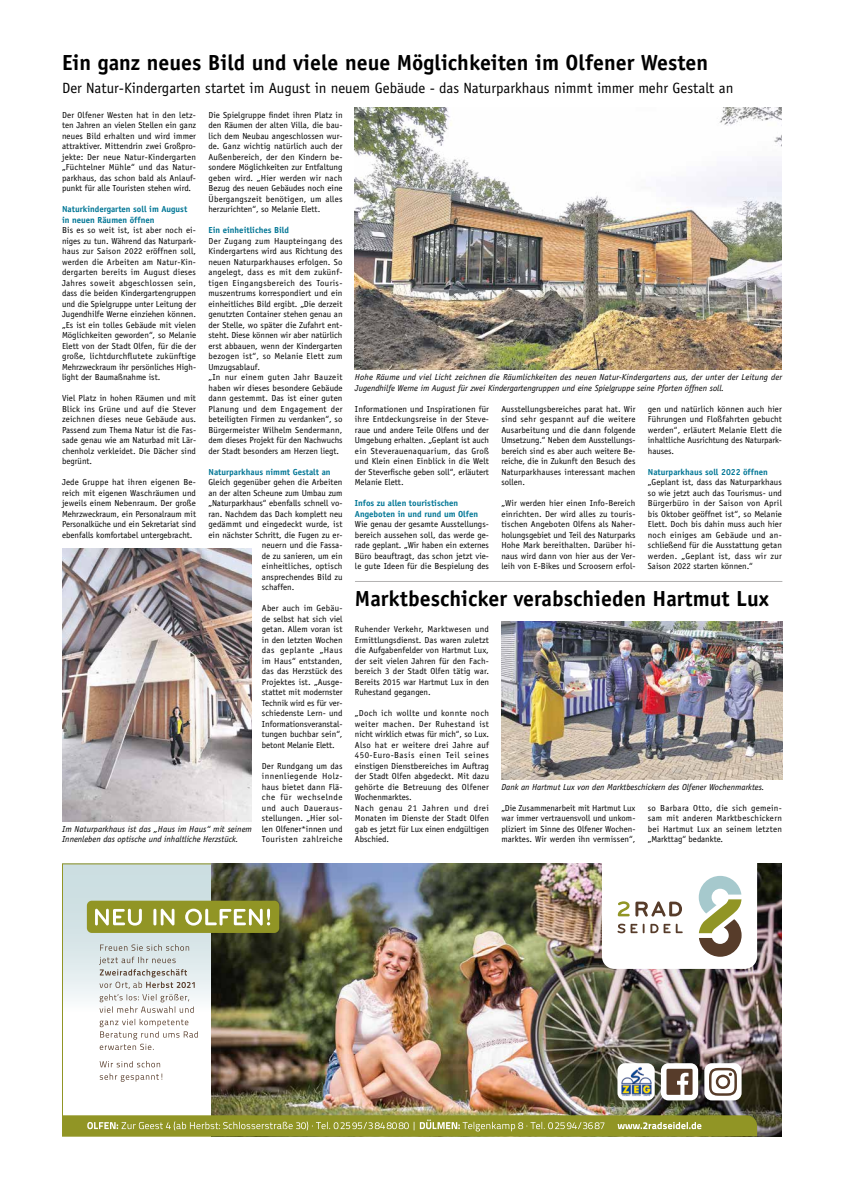
<style>
.page{position:relative;width:844px;height:1191px;background:#fff}
.page>*{position:absolute;margin:0;border:0;box-sizing:border-box;transform-origin:0 0}
.t1{font:700 21.88px "Officina Sans Std";color:#000}
.t2{font:14.88px "Officina Sans Std";color:#000}
.t3{font:8.75px/10.5px "Officina Sans Std";letter-spacing:.005em;color:#000;text-align:justify}
.t4{font:italic 8.75px/10.5px "Officina Sans Std";color:#000}
.t5{font:700 8.75px/10.5px "Officina Sans Std";color:#007695}
</style>
<div class="page">
<img style="left:355px;top:107px;width:426px;height:263px">
<div style="left:62px;top:863px;width:149px;height:149px;background:linear-gradient(to bottom,#c2d8db,#f3f7f8)"></div>
<img style="left:211px;top:863px;width:570px;height:273px">
<svg style="left:601px;top:863px;width:155px;height:106px"></svg>
<div style="left:704px;top:1063px;width:37px;height:37px;background:#fff;border-radius:7px"></div>
<svg style="left:709px;top:1067px;width:27px;height:28px"></svg>
<div style="left:660px;top:1063px;width:38px;height:37px;background:#fff;border-radius:7px"></div>
<div style="left:617px;top:1063px;width:37px;height:37px;background:#fff;border-radius:7px"></div>
<svg style="left:666px;top:1068px;width:26px;height:26px"></svg>
<img style="left:621px;top:1067px;width:31px;height:29px">
<svg style="left:62px;top:1115px;width:694px;height:21px;background:#9b9e3a"></svg>
<div style="left:87px;top:900px;width:192px;height:33px;background:#919525;border-radius:5px"></div>
<svg style="left:95px;top:908px;width:175px;height:17px"></svg>
<svg style="left:100px;top:1073px;width:62px;height:8px"></svg>
<svg style="left:100px;top:1061px;width:60px;height:6px"></svg>
<svg style="left:100px;top:1018px;width:98px;height:32px"></svg>
<svg style="left:99px;top:956px;width:96px;height:56px"></svg>
<svg style="left:100px;top:944px;width:89px;height:6px"></svg>
<img style="left:62px;top:548px;width:190px;height:273px">
<img style="left:501px;top:622px;width:281px;height:157px">
<hr style="left:355px;top:581px;width:427px;height:1px;background:#b3b2b2">
<h1 class="t1" style="left:62px;top:49px;width:647px">Ein ganz neues Bild und viele neue Möglichkeiten im Olfener Westen</h1>
<h2 class="t2" style="left:62px;top:79px;width:672px">Der Natur-Kindergarten startet im August in neuem Gebäude - das Naturparkhaus nimmt immer mehr Gestalt an</h2>
<p class="t3" style="left:62px;top:109px;width:136px">Der Olfener Westen hat in den letz&shy;ten Jahren an vielen Stellen ein ganz neues Bild erhalten und wird immer attraktiver. Mittendrin zwei Großpro&shy;jekte: Der neue Natur-Kindergarten „Füchtelner Mühle“ und das Natur&shy;parkhaus, das schon bald als Anlauf&shy;punkt für alle Touristen stehen wird.</p>
<p class="t5" style="left:62px;top:204px;width:127px">Naturkindergarten soll im August in neuen Räumen öffnen</p>
<p class="t3" style="left:62px;top:225px;width:136px">Bis es so weit ist, ist aber noch ei&shy;niges zu tun. Während das Naturpark&shy;haus zur Saison 2022 eröffnen soll, werden die Arbeiten am Natur-Kin&shy;dergarten bereits im August dieses Jahres soweit abgeschlossen sein, dass die beiden Kindergartengruppen und die Spielgruppe unter Leitung der Jugendhilfe Werne einziehen können. „Es ist ein tolles Gebäude mit vielen Möglichkeiten geworden“, so Melanie Elett von der Stadt Olfen, für die der große, lichtdurchflutete zukünftige Mehrzweckraum ihr persönliches High&shy;light der Baumaßnahme ist.</p>
<p class="t3" style="left:62px;top:393px;width:135px">Viel Platz in hohen Räumen und mit Blick ins Grüne und auf die Stever zeichnen dieses neue Gebäude aus.<br>Passend zum Thema Natur ist die Fas&shy;sade genau wie am Naturbad mit Lär&shy;chenholz verkleidet. Die Dächer sind begrünt.</p>
<p class="t3" style="left:62px;top:477px;width:135px">Jede Gruppe hat ihren eigenen Be&shy;reich mit eigenen Waschräumen und jeweils einem Nebenraum. Der große Mehrzweckraum, ein Personalraum mit Personalküche und ein Sekretariat sind ebenfalls komfortabel untergebracht.</p>
<p class="t3" style="left:208px;top:109px;width:136px">Die Spielgruppe findet ihren Platz in den Räumen der alten Villa, die bau&shy;lich dem Neubau angeschlossen wur&shy;de. Ganz wichtig natürlich auch der Außenbereich, der den Kindern be&shy;sondere Möglichkeiten zur Entfaltung geben wird. „Hier werden wir nach Bezug des neuen Gebäudes noch eine Übergangszeit benötigen, um alles herzurichten“, so Melanie Elett.</p>
<p class="t5" style="left:208px;top:225px;width:82px">Ein einheitliches Bild</p>
<p class="t3" style="left:208px;top:235px;width:136px;text-align:left">Der Zugang zum Haupteingang des Kindergartens wird aus Richtung des neuen Naturparkhauses erfolgen. So angelegt, dass es mit dem zukünf&shy;tigen Eingangsbereich des Touris&shy;muszentrums korrespondiert und ein einheitliches Bild ergibt. „Die derzeit genutzten Container stehen genau an der Stelle, wo später die Zufahrt ent&shy;steht. Diese können wir aber natürlich erst abbauen, wenn der Kindergarten bezogen ist“, so Melanie Elett zum Umzugsablauf.<br>„In nur einem guten Jahr Bauzeit haben wir dieses besondere Gebäude dann gestemmt. Das ist einer guten Planung und dem Engagement der beteiligten Firmen zu verdanken“, so Bürgermeister Wilhelm Sendermann, dem dieses Projekt für den Nachwuchs der Stadt besonders am Herzen liegt.</p>
<p class="t5" style="left:208px;top:466px;width:123px">Naturparkhaus nimmt Gestalt an</p>
<p class="t3" style="left:208px;top:477px;width:135px">Gleich gegenüber gehen die Arbeiten</p>
<p class="t3" style="left:208px;top:487px;width:135px">an der alten Scheune zum Umbau zum</p>
<p class="t3" style="left:208px;top:498px;width:135px">„Naturparkhaus“ ebenfalls schnell vo-</p>
<p class="t3" style="left:208px;top:508px;width:135px">ran. Nachdem das Dach komplett neu</p>
<p class="t3" style="left:208px;top:519px;width:135px">gedämmt und eingedeckt wurde, ist</p>
<p class="t3" style="left:208px;top:529px;width:135px">ein nächster Schritt, die Fugen zu er-</p>
<p class="t3" style="left:262px;top:540px;width:82px">neuern und die Fassa-</p>
<p class="t3" style="left:262px;top:550px;width:82px">de zu sanieren, um ein</p>
<p class="t3" style="left:262px;top:561px;width:82px">einheitliches, optisch</p>
<p class="t3" style="left:262px;top:571px;width:82px">ansprechendes Bild zu</p>
<p class="t3" style="left:262px;top:582px;width:34px">schaffen.</p>
<p class="t3" style="left:262px;top:603px;width:82px">Aber auch im Gebäu&shy;de selbst hat sich viel getan. Allem voran ist in den letzten Wochen das geplante „Haus im Haus“ entstanden, das das Herzstück des Projektes ist. „Ausge&shy;stattet mit modernster Technik wird es für ver&shy;schiedenste Lern- und Informationsveranstal&shy;tungen buchbar sein“, betont Melanie Elett.</p>
<p class="t3" style="left:262px;top:760px;width:82px">Der Rundgang um das innenliegende Holz&shy;haus bietet dann Flä&shy;che für wechselnde und auch Daueraus&shy;stellungen. „Hier sol&shy;len Olfener*innen und Touristen zahlreiche</p>
<p class="t4" style="left:355px;top:372px;width:428px">Hohe Räume und viel Licht zeichnen die Räumlichkeiten des neuen Natur-Kindergartens aus, der unter der Leitung der<br>Jugendhilfe Werne im August für zwei Kindergartengruppen und eine Spielgruppe seine Pforten öffnen soll.</p>
<p class="t3" style="left:355px;top:403px;width:135px">Informationen und Inspirationen für ihre Entdeckungsreise in der Steve&shy;raue und andere Teile Olfens und der Umgebung erhalten. „Geplant ist auch ein Steverauenaquarium, das Groß und Klein einen Einblick in die Welt der Steverfische geben soll“, erläutert Melanie Elett.</p>
<p class="t5" style="left:355px;top:498px;width:125px">Infos zu allen touristischen<br>Angeboten in und rund um Olfen</p>
<p class="t3" style="left:355px;top:519px;width:135px">Wie genau der gesamte Ausstellungs&shy;bereich aussehen soll, das werde ge&shy;rade geplant. „Wir haben ein externes Büro beauftragt, das schon jetzt vie&shy;le gute Ideen für die Bespielung des</p>
<p class="t3" style="left:501px;top:403px;width:135px">Ausstellungsbereiches parat hat. Wir sind sehr gespannt auf die weitere Ausarbeitung und die dann folgende Umsetzung.“ Neben dem Ausstellungs&shy;bereich sind es aber auch weitere Be&shy;reiche, die in Zukunft den Besuch des Naturparkhauses interessant machen sollen.</p>
<p class="t3" style="left:501px;top:498px;width:135px">„Wir werden hier einen Info-Bereich einrichten. Der wird alles zu touris&shy;tischen Angeboten Olfens als Naher&shy;holungsgebiet und Teil des Naturparks Hohe Mark bereithalten. Darüber hi&shy;naus wird dann von hier aus der Ver&shy;leih von E-Bikes und Scroosern erfol-</p>
<p class="t3" style="left:647px;top:403px;width:135px">gen und natürlich können auch hier Führungen und Floßfahrten gebucht werden“, erläutert Melanie Elett die inhaltliche Ausrichtung des Naturpark&shy;hauses.</p>
<p class="t5" style="left:647px;top:466px;width:121px">Naturparkhaus soll 2022 öffnen</p>
<p class="t3" style="left:647px;top:477px;width:136px">„Geplant ist, dass das Naturparkhaus so wie jetzt auch das Tourismus- und Bürgerbüro in der Saison von April bis Oktober geöffnet ist“, so Melanie Elett. Doch bis dahin muss auch hier noch einiges am Gebäude und an&shy;schließend für die Ausstattung getan werden. „Geplant ist, dass wir zur Saison 2022 starten können.“</p>
<h1 class="t1" style="left:355px;top:585px;width:415px">Marktbeschicker verabschieden Hartmut Lux</h1>
<p class="t3" style="left:355px;top:624px;width:136px">Ruhender Verkehr, Marktwesen und Ermittlungsdienst. Das waren zuletzt die Aufgabenfelder von Hartmut Lux, der seit vielen Jahren für den Fach&shy;bereich 3 der Stadt Olfen tätig war.<br>Bereits 2015 war Hartmut Lux in den Ruhestand gegangen.</p>
<p class="t3" style="left:355px;top:708px;width:136px;text-align:left">„Doch ich wollte und konnte noch weiter machen. Der Ruhestand ist nicht wirklich etwas für mich“, so Lux.<br>Also hat er weitere drei Jahre auf<br>450-Euro-Basis einen Teil seines einstigen Dienstbereiches im Auftrag der Stadt Olfen abgedeckt. Mit dazu gehörte die Betreuung des Olfener<br>Wochenmarktes.<br>Nach genau 21 Jahren und drei<br>Monaten im Dienste der Stadt Olfen gab es jetzt für Lux einen endgültigen<br>Abschied.</p>
<p class="t4" style="left:501px;top:781px;width:264px">Dank an Hartmut Lux von den Marktbeschickern des Olfener Wochenmarktes.</p>
<p class="t3" style="left:501px;top:802px;width:135px">„Die Zusammenarbeit mit Hartmut Lux war immer vertrauensvoll und unkom&shy;pliziert im Sinne des Olfener Wochen&shy;marktes. Wir werden ihn vermissen“,</p>
<p class="t3" style="left:647px;top:802px;width:136px">so Barbara Otto, die sich gemein&shy;sam mit anderen Marktbeschickern bei Hartmut Lux an seinem letzten „Markttag“ bedankte.</p>
<p class="t4" style="left:62px;top:823px;width:191px">Im Naturparkhaus ist das „Haus im Haus“ mit seinem<br>Innenleben das optische und inhaltliche Herzstück.</p>
</div>
